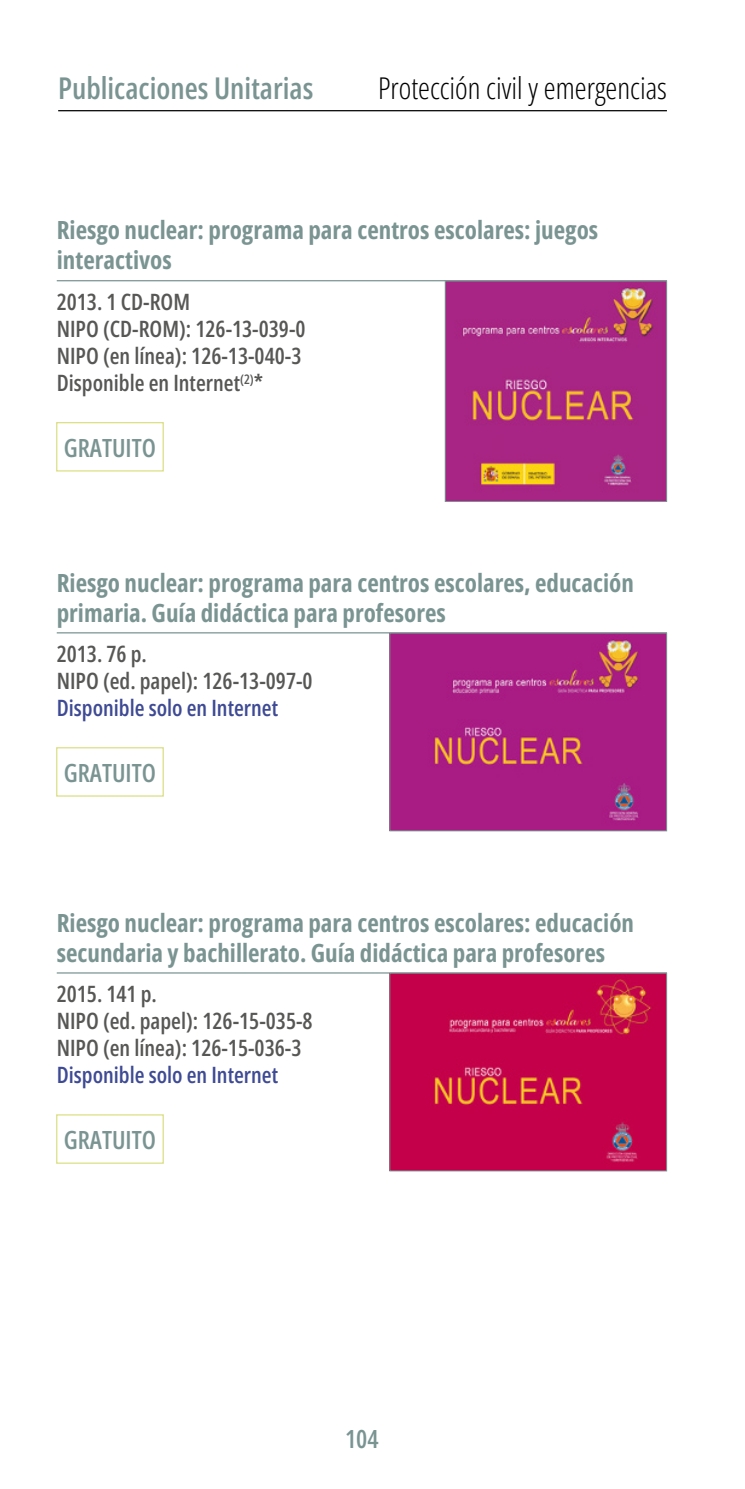
<style>
.page{position:relative;width:745px;height:1489px;background:#fff}
.page>*{position:absolute;margin:0;border:0;box-sizing:border-box;transform-origin:0 0}
.t1{font:300 30px "Open Sans Condensed";color:#000}
.t2{font:600 30px "Open Sans Condensed";color:#7a9492}
.Titulo_obra_01{font:700 25px/30px "Open Sans Condensed";color:#7a9492}
.Precio_obra{font:600 25px "Open Sans Condensed";color:#7a9492}
.Texto_obra{font:600 22.5px "Open Sans Condensed";color:#575756}
.Texto_obra-2{font:600 22.5px "Open Sans Condensed";color:#3e4a94}
</style>
<div class="page">
<hr style="left:58px;top:110px;width:608px;height:1px;background:#000">
<hr style="left:57px;top:280px;width:609px;height:1px;background:#7a9492">
<div style="left:56px;top:422px;width:108px;height:49px;border:1px solid #dbdf84"></div>
<hr style="left:57px;top:632px;width:609px;height:1px;background:#7a9492">
<div style="left:56px;top:747px;width:108px;height:49px;border:1px solid #dbdf84"></div>
<hr style="left:57px;top:972px;width:609px;height:1px;background:#7a9492">
<div style="left:56px;top:1114px;width:108px;height:49px;border:1px solid #dbdf84"></div>
<img style="left:446px;top:283px;width:218px;height:217px">
<div style="left:444px;top:281px;width:222px;height:221px;border:1px solid #7a9492"></div>
<img style="left:391px;top:634px;width:273px;height:195px">
<div style="left:389px;top:632px;width:277px;height:199px;border:1px solid #7a9492"></div>
<img style="left:391px;top:974px;width:273px;height:195px">
<div style="left:389px;top:972px;width:277px;height:199px;border:1px solid #7a9492"></div>
<p class="t2" style="left:58px;top:68px;width:256px">Publicaciones Unitarias</p>
<p class="t1" style="left:378px;top:68px;width:290px">Protección civil y emergencias</p>
<h2 class="Titulo_obra_01" style="left:57px;top:215px;width:542px">Riesgo nuclear: programa para centros escolares: juegos interactivos</h2>
<p class="Texto_obra" style="left:57px;top:286px;width:135px">2013. 1 CD-ROM</p>
<p class="Texto_obra" style="left:57px;top:313px;width:250px">NIPO (CD-ROM): 126-13-039-0</p>
<p class="Texto_obra" style="left:57px;top:340px;width:246px">NIPO (en línea): 126-13-040-3</p>
<p class="Texto_obra" style="left:57px;top:367px;width:208px">Disponible en Internet<sup>(2)</sup>*</p>
<p class="Precio_obra" style="left:64px;top:430px;width:94px">GRATUITO</p>
<h2 class="Titulo_obra_01" style="left:57px;top:567px;width:578px">Riesgo nuclear: programa para centros escolares, educación primaria. Guía didáctica para profesores</h2>
<p class="Texto_obra" style="left:57px;top:638px;width:92px">2013. 76 p.</p>
<p class="Texto_obra" style="left:57px;top:665px;width:257px">NIPO (ed. papel): 126-13-097-0</p>
<p class="Texto_obra-2" style="left:57px;top:692px;width:223px">Disponible solo en Internet</p>
<p class="Precio_obra" style="left:64px;top:755px;width:94px">GRATUITO</p>
<h2 class="Titulo_obra_01" style="left:57px;top:906px;width:578px">Riesgo nuclear: programa para centros escolares: educación secundaria y bachillerato. Guía didáctica para profesores</h2>
<p class="Texto_obra" style="left:57px;top:978px;width:102px">2015. 141 p.</p>
<p class="Texto_obra" style="left:57px;top:1005px;width:257px">NIPO (ed. papel): 126-15-035-8</p>
<p class="Texto_obra" style="left:57px;top:1032px;width:246px">NIPO (en línea): 126-15-036-3</p>
<p class="Texto_obra-2" style="left:57px;top:1059px;width:223px">Disponible solo en Internet</p>
<p class="Precio_obra" style="left:64px;top:1122px;width:94px">GRATUITO</p>
<p class="Precio_obra" style="left:345px;top:1421px;width:35px">104</p>
</div>
